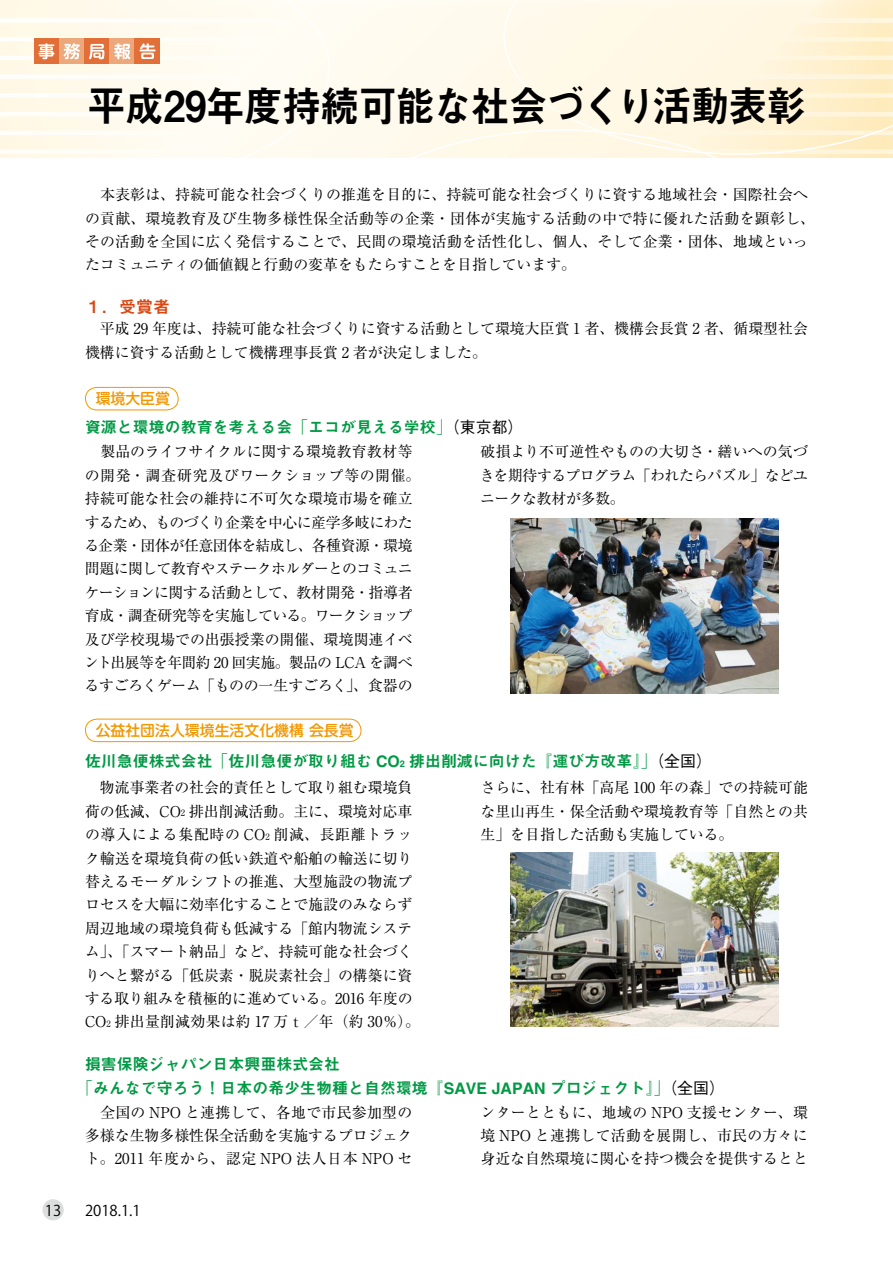
<style>
.page{position:relative;width:893px;height:1263px;background:#fff}
.page>*{position:absolute;margin:0;border:0;box-sizing:border-box;transform-origin:0 0}
.t1{font:42.45px "Midashi Go Pro MB31";letter-spacing:-.04em;color:#000;scale:.93 1}
.t2{font:16.95px "Midashi Go Pro MB31";color:#da4713}
.t3{font:15.9px/24.5px "Midashi Go MB31";color:#094}
.t4{font:14.85px/23.4px "Ryumin Pro";color:#000;text-align:justify}
.t5{font:14.85px/23.4px "Ryumin Pro";letter-spacing:-.02em;color:#000}
.t6{font:500 14.85px "Shin M Go Pro";color:#f39700}
.t7{font:14.85px "Koz Go Pro";color:#000}
.s1{font-family:"Gothic BBB Pr 6 N";font-weight:500;color:#000}
.s2{font-size:9.3px}
.s3{font-size:8.7px}
</style>
<div class="page">
<svg style="left:0;top:0;width:801px;height:157px"></svg>
<svg style="left:503px;top:0;width:390px;height:155px;background:#fef6df"></svg>
<div style="left:85px;top:387px;width:94px;height:23px;border:1px solid #f39700;border-radius:11px"></div>
<div style="left:85px;top:719px;width:276px;height:23px;border:1px solid #f39700;border-radius:11px"></div>
<div style="left:34px;top:38px;width:25px;height:25px;background:#e16f37"></div>
<div style="left:59px;top:38px;width:25px;height:25px;background:#eca77b"></div>
<div style="left:84px;top:38px;width:25px;height:25px;background:#e16f37"></div>
<div style="left:109px;top:38px;width:26px;height:25px;background:#eca77b"></div>
<div style="left:135px;top:38px;width:25px;height:25px;background:#e16f37"></div>
<svg style="left:38px;top:43px;width:17px;height:16px"></svg>
<svg style="left:64px;top:43px;width:16px;height:16px"></svg>
<svg style="left:89px;top:44px;width:15px;height:15px"></svg>
<svg style="left:114px;top:43px;width:16px;height:16px"></svg>
<svg style="left:140px;top:43px;width:16px;height:16px"></svg>
<img style="left:510px;top:519px;width:268px;height:174px">
<img style="left:510px;top:853px;width:268px;height:174px">
<div style="left:43px;top:1199px;width:21px;height:21px;background:#dcdddd;border-radius:50%"></div>
<h1 class="t1" style="left:87px;top:72px;width:775px">平成29年度持続可能な社会づくり活動表彰</h1>
<p class="t4" style="left:85px;top:182px;width:732px;text-align:left">　本表彰は、持続可能な社会づくりの推進を目的に、持続可能な社会づくりに資する地域社会・国際社会への貢献、環境教育及び生物多様性保全活動等の企業・団体が実施する活動の中で特に優れた活動を顕彰し、その活動を全国に広く発信することで、民間の環境活動を活性化し、個人、そして企業・団体、地域といったコミュニティの価値観と行動の変革をもたらすことを目指しています。</p>
<p class="t2" style="left:85px;top:293px;width:87px">１．受賞者</p>
<p class="t4" style="left:85px;top:316px;width:724px">　平成 29 年度は、持続可能な社会づくりに資する活動として環境大臣賞 1 者、機構会長賞 2 者、循環型社会機構に資する活動として機構理事長賞 2 者が決定しました。</p>
<p class="t6" style="left:96px;top:387px;width:76px">環境大臣賞</p>
<p class="t3" style="left:85px;top:415px;width:440px">資源と環境の教育を考える会「エコが見える学校」<span class="s1">（東京都）</span></p>
<p class="t5" style="left:84px;top:439px;width:338px">　製品のライフサイクルに関する環境教育教材等の開発・調査研究及びワークショップ等の開催。持続可能な社会の維持に不可欠な環境市場を確立するため、ものづくり企業を中心に産学多岐にわたる企業・団体が任意団体を結成し、各種資源・環境問題に関して教育やステークホルダーとのコミュニケーションに関する活動として、教材開発・指導者育成・調査研究等を実施している。ワークショップ及び学校現場での出張授業の開催、環境関連イベント出展等を年間約 20 回実施。製品の LCA を調べるすごろくゲーム「ものの一生すごろく」、食器の</p>
<p class="t4" style="left:480px;top:439px;width:330px">破損より不可逆性やものの大切さ・繕いへの気づきを期待するプログラム「われたらパズル」などユニークな教材が多数。</p>
<p class="t6" style="left:96px;top:718px;width:259px">公益社団法人環境生活文化機構 会長賞</p>
<p class="t3" style="left:85px;top:749px;width:629px">佐川急便株式会社「佐川急便が取り組む CO<span class="s2">2</span> 排出削減に向けた『運び方改革』」<span class="s1">（全国）</span></p>
<p class="t4" style="left:85px;top:775px;width:336px;text-align:left">　物流事業者の社会的責任として取り組む環境負荷の低減、CO<span class="s3">2</span> 排出削減活動。主に、環境対応車の導入による集配時の CO<span class="s3">2</span> 削減、長距離トラック輸送を環境負荷の低い鉄道や船舶の輸送に切り替えるモーダルシフトの推進、大型施設の物流プロセスを大幅に効率化することで施設のみならず周辺地域の環境負荷も低減する「館内物流システム」、「スマート納品」など、持続可能な社会づくりへと繋がる「低炭素・脱炭素社会」の構築に資する取り組みを積極的に進めている。2016 年度の<br>CO<span class="s3">2</span> 排出量削減効果は約 17 万ｔ／年（約 30％）。</p>
<p class="t4" style="left:480px;top:775px;width:329px">さらに、社有林「高尾 100 年の森」での持続可能な里山再生・保全活動や環境教育等「自然との共生」を目指した活動も実施している。</p>
<p class="t3" style="left:77px;top:1052px;width:649px;text-indent:8px">損害保険ジャパン日本興亜株式会社<br>「みんなで守ろう！日本の希少生物種と自然環境『SAVE JAPAN プロジェクト』」<span class="s1">（全国）</span></p>
<p class="t4" style="left:85px;top:1099px;width:329px">　全国の NPO と連携して、各地で市民参加型の多様な生物多様性保全活動を実施するプロジェクト。2011 年度から、認定 NPO 法人日本 NPO セ</p>
<p class="t4" style="left:480px;top:1099px;width:329px">ンターとともに、地域の NPO 支援センター、環境 NPO と連携して活動を展開し、市民の方々に身近な自然環境に関心を持つ機会を提供するとと</p>
<p class="t7" style="left:45px;top:1200px;width:18px">13</p>
<p class="t7" style="left:85px;top:1200px;width:57px">2018.1.1</p>
</div>
